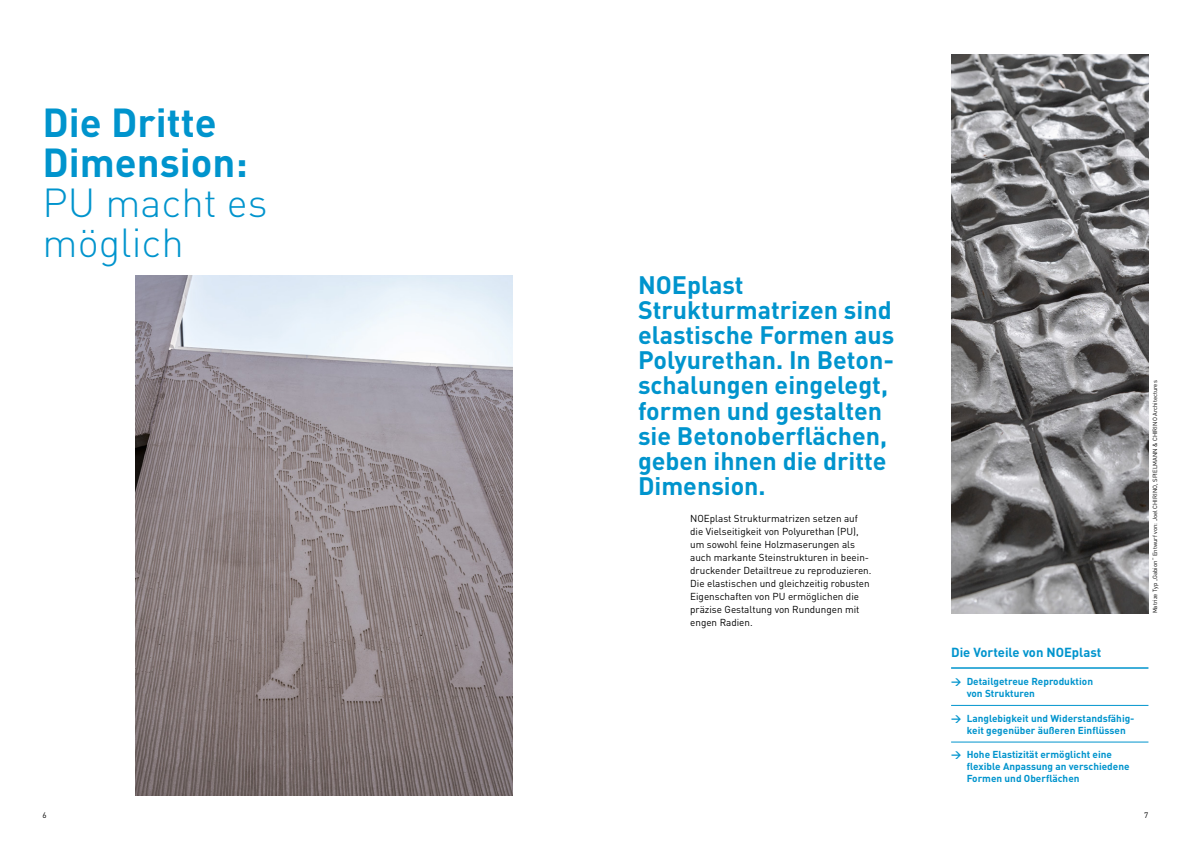
<style>
.page{position:relative;width:1191px;height:842px;background:#fff}
.page>*{position:absolute;margin:0;border:0;box-sizing:border-box;transform-origin:0 0}
.t1{font:700 40px/40px "DIN Pro";color:#0094cd}
.t2{font:300 40px/40px "DIN Pro";color:#0094cd}
.t3{font:700 25px/25px "DIN Pro";color:#0094cd}
.t4{font:700 13px "DIN Pro";color:#0094cd}
.t5{font:10px/13px "DIN Pro";color:#000}
.t6{font:700 10px/12px "DIN Pro";color:#0094cd}
.t7{font:8px "DIN Pro";color:#000}
.t8{font:6px "DIN Pro";color:#000}
</style>
<div class="page">
<img style="left:135px;top:275px;width:377px;height:520px">
<img style="left:951px;top:54px;width:197px;height:559px">
<hr style="left:951px;top:705px;width:197px;height:1px;background:#0094cd">
<hr style="left:951px;top:667px;width:197px;height:2px;background:#0094cd">
<hr style="left:951px;top:742px;width:197px;height:1px;background:#0094cd">
<h1 class="t1" style="left:43px;top:101px;width:207px">Die Dritte<br>Dimension:</h1>
<h1 class="t2" style="left:43px;top:181px;width:226px">PU macht es möglich</h1>
<h2 class="t3" style="left:638px;top:272px;width:258px">NOEplast<br>Strukturmatrizen sind elastische Formen aus<br>Polyurethan. In Beton&shy;schalungen eingelegt, formen und gestalten sie Betonoberflächen, geben ihnen die dritte<br>Dimension.</h2>
<p class="t5" style="left:690px;top:512px;width:183px">NOEplast Strukturmatrizen setzen auf die Vielseitigkeit von Polyurethan (PU), um sowohl feine Holzmaserungen als auch markante Steinstrukturen in beein&shy;druckender Detailtreue zu reproduzieren.<br>Die elastischen und gleichzeitig robusten Eigenschaften von PU ermöglichen die präzise Gestaltung von Rundungen mit engen Radien.</p>
<h3 class="t4" style="left:951px;top:643px;width:152px">Die Vorteile von NOEplast</h3>
<p class="t6" style="left:966px;top:675px;width:128px;text-indent:-16px">→ Detailgetreue Reproduktion von Strukturen</p>
<p class="t6" style="left:966px;top:711px;width:169px;text-indent:-16px">→ Langlebigkeit und Widerstandsfähig&shy;keit gegenüber äußeren Einflüssen</p>
<p class="t6" style="left:966px;top:748px;width:164px;text-indent:-16px">→ Hohe Elastizität ermöglicht eine flexible Anpassung an verschiedene<br>Formen und Oberflächen</p>
<p class="t8" style="left:1150px;top:613px;width:235px;rotate:-90deg">Matrize Typ „Gabion“ Entwurf von: Joel CHIRINO, SPIELMANN &amp; CHIRINO Architectures</p>
<p class="t7" style="left:43px;top:810px;width:6px">6</p>
<p class="t7" style="left:1144px;top:810px;width:6px">7</p>
</div>
